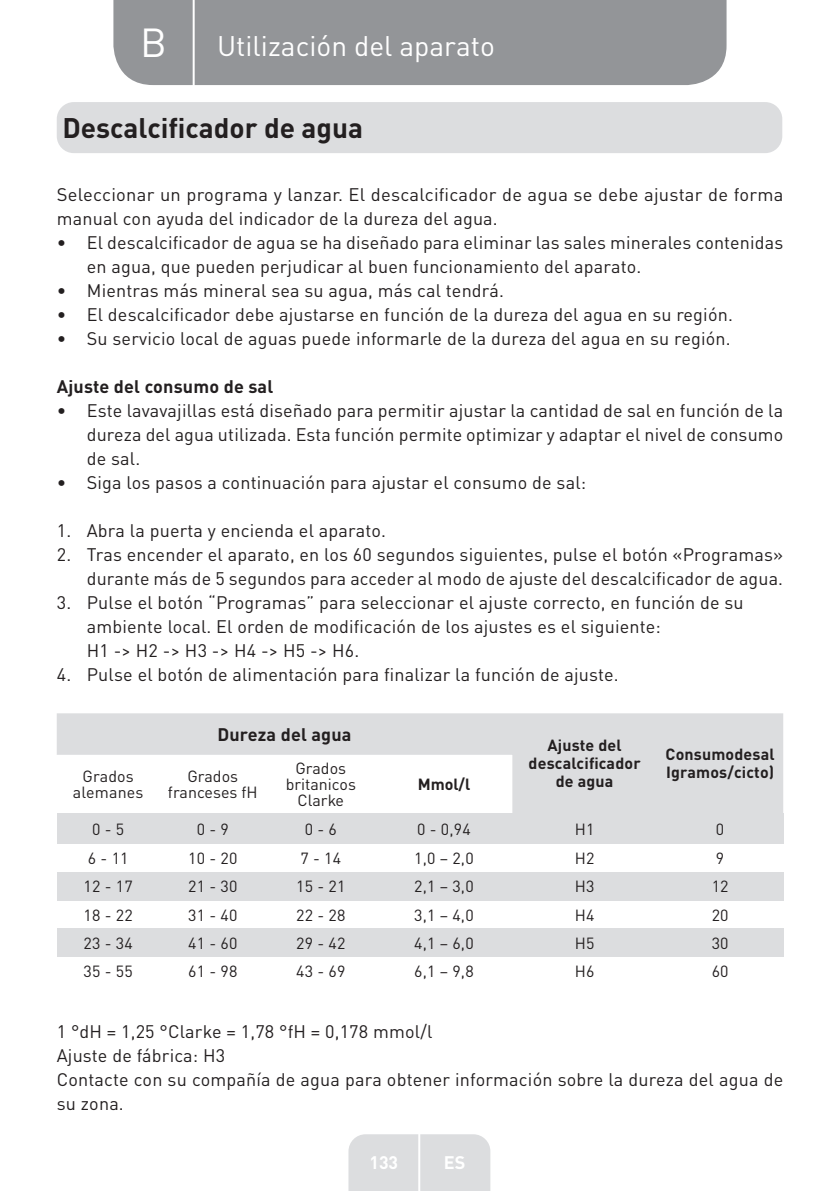
<style>
.page{position:relative;width:840px;height:1191px;background:#fff}
.page>*{position:absolute;margin:0;border:0;box-sizing:border-box;transform-origin:0 0}
.t1{font:40px "DIN Pro";color:#fff}
.t2{font:28px "DIN Pro";color:#fff}
.t3{font:700 28px "DIN Pro";color:#231f20}
.t4{font:18px/24px "DIN Pro";letter-spacing:.01em;color:#231f20}
.t5{font:700 18px "DIN Pro";letter-spacing:.01em;color:#231f20}
.t6{font:700 18px "DIN Pro";color:#fff}
.t7{font:16px "DIN Pro";letter-spacing:.01em;color:#231f20}
.t8{font:700 16px/18px "DIN Pro";letter-spacing:.01em;color:#231f20;text-align:center}
.t9{font:16px/16px "DIN Pro";color:#231f20;text-align:center}
</style>
<div class="page">
<div style="left:113px;top:0;width:613px;height:85px;background:#939598"></div>
<div style="left:348px;top:1134px;width:142px;height:57px;background:#dcdddf"></div>
<hr style="left:418px;top:1111px;width:2px;height:80px;background:#fff">
<hr style="left:192px;top:0;width:2px;height:88px;background:#fff">
<div style="left:57px;top:102px;width:724px;height:51px;background:#dcdddf;border-radius:17px"></div>
<div style="left:57px;top:713px;width:725px;height:100px;background:#dcdddf"></div>
<svg style="left:57px;top:755px;width:455px;height:58px"></svg>
<div style="left:57px;top:813px;width:102px;height:31px;background:#dcdddf"></div>
<div style="left:159px;top:813px;width:107px;height:31px;background:#dcdddf"></div>
<div style="left:266px;top:813px;width:109px;height:31px;background:#dcdddf"></div>
<div style="left:375px;top:813px;width:137px;height:31px;background:#dcdddf"></div>
<div style="left:512px;top:813px;width:144px;height:31px;background:#dcdddf"></div>
<div style="left:656px;top:813px;width:126px;height:31px;background:#dcdddf"></div>
<div style="left:57px;top:872px;width:102px;height:28px;background:#dcdddf"></div>
<div style="left:159px;top:872px;width:107px;height:28px;background:#dcdddf"></div>
<div style="left:266px;top:872px;width:109px;height:28px;background:#dcdddf"></div>
<div style="left:375px;top:872px;width:137px;height:28px;background:#dcdddf"></div>
<div style="left:512px;top:872px;width:144px;height:28px;background:#dcdddf"></div>
<div style="left:656px;top:872px;width:126px;height:28px;background:#dcdddf"></div>
<div style="left:57px;top:928px;width:102px;height:28px;background:#dcdddf"></div>
<div style="left:159px;top:928px;width:107px;height:28px;background:#dcdddf"></div>
<div style="left:266px;top:928px;width:109px;height:28px;background:#dcdddf"></div>
<div style="left:375px;top:928px;width:137px;height:28px;background:#dcdddf"></div>
<div style="left:512px;top:928px;width:144px;height:28px;background:#dcdddf"></div>
<div style="left:656px;top:928px;width:126px;height:28px;background:#dcdddf"></div>
<h1 class="t1" style="left:140px;top:15px;width:28px">B</h1>
<h2 class="t2" style="left:217px;top:27px;width:279px">Utilización del aparato</h2>
<h2 class="t3" style="left:62px;top:104px;width:302px">Descalcificador de agua</h2>
<p class="t4" style="left:57px;top:182px;width:727px">Seleccionar un programa y lanzar. El descalcificador de agua se debe ajustar de forma manual con ayuda del indicador de la dureza del agua.</p>
<p class="t4" style="left:87px;top:230px;width:697px;text-indent:-30px">• El descalcificador de agua se ha diseñado para eliminar las sales minerales contenidas en agua, que pueden perjudicar al buen funcionamiento del aparato.</p>
<p class="t4" style="left:57px;top:278px;width:448px">• Mientras más mineral sea su agua, más cal tendrá.</p>
<p class="t4" style="left:57px;top:302px;width:677px">• El descalcificador debe ajustarse en función de la dureza del agua en su región.</p>
<p class="t4" style="left:57px;top:326px;width:675px">• Su servicio local de aguas puede informarle de la dureza del agua en su región.</p>
<p class="t5" style="left:57px;top:372px;width:218px">Ajuste del consumo de sal</p>
<p class="t4" style="left:87px;top:398px;width:697px;text-align:justify;text-indent:-30px">• Este lavavajillas está diseñado para permitir ajustar la cantidad de sal en función de la dureza del agua utilizada. Esta función permite optimizar y adaptar el nivel de consumo de sal.</p>
<p class="t4" style="left:57px;top:470px;width:530px">• Siga los pasos a continuación para ajustar el consumo de sal:</p>
<p class="t4" style="left:57px;top:518px;width:330px">1. Abra la puerta y encienda el aparato.</p>
<p class="t4" style="left:57px;top:542px;width:727px;text-align:right">2. Tras encender el aparato, en los 60 segundos siguientes, pulse el botón «Programas» durante más de 5 segundos para acceder al modo de ajuste del descalcificador de agua.</p>
<p class="t4" style="left:87px;top:590px;width:658px;text-indent:-30px">3. Pulse el botón “Programas” para seleccionar el ajuste correcto, en función de su ambiente local. El orden de modificación de los ajustes es el siguiente:<br>H1 -&gt; H2 -&gt; H3 -&gt; H4 -&gt; H5 -&gt; H6.</p>
<p class="t4" style="left:57px;top:662px;width:563px">4. Pulse el botón de alimentación para finalizar la función de ajuste.</p>
<p class="t5" style="left:217px;top:719px;width:136px">Dureza del agua</p>
<p class="t8" style="left:528px;top:734px;width:113px">Ajuste del descalcificador de agua</p>
<p class="t8" style="left:665px;top:743px;width:110px">Consumodesal</p>
<p class="t9" style="left:168px;top:766px;width:91px">Grados franceses fH</p>
<p class="t9" style="left:285px;top:758px;width:72px">Grados britanicos<br>Clarke</p>
<p class="t9" style="left:82px;top:766px;width:53px">Grados</p>
<p class="t8" style="left:665px;top:761px;width:110px">Igramos/cicto)</p>
<p class="t9" style="left:73px;top:782px;width:72px">alemanes</p>
<p class="t8" style="left:417px;top:773px;width:54px">Mmol/l</p>
<p class="t7" style="left:92px;top:818px;width:34px">0 - 5</p>
<p class="t7" style="left:197px;top:818px;width:34px">0 - 9</p>
<p class="t7" style="left:304px;top:818px;width:34px">0 - 6</p>
<p class="t7" style="left:417px;top:818px;width:55px">0 - 0,94</p>
<p class="t7" style="left:574px;top:818px;width:21px">H1</p>
<p class="t7" style="left:715px;top:818px;width:10px">0</p>
<p class="t7" style="left:88px;top:847px;width:42px">6 - 11</p>
<p class="t7" style="left:188px;top:847px;width:51px">10 - 20</p>
<p class="t7" style="left:300px;top:847px;width:42px">7 - 14</p>
<p class="t7" style="left:414px;top:847px;width:61px">1,0 – 2,0</p>
<p class="t7" style="left:574px;top:847px;width:21px">H2</p>
<p class="t7" style="left:715px;top:847px;width:10px">9</p>
<p class="t7" style="left:84px;top:875px;width:51px">12 - 17</p>
<p class="t7" style="left:188px;top:875px;width:51px">21 - 30</p>
<p class="t7" style="left:296px;top:875px;width:51px">15 - 21</p>
<p class="t7" style="left:414px;top:875px;width:61px">2,1 – 3,0</p>
<p class="t7" style="left:574px;top:875px;width:21px">H3</p>
<p class="t7" style="left:711px;top:875px;width:18px">12</p>
<p class="t7" style="left:84px;top:904px;width:51px">18 - 22</p>
<p class="t7" style="left:188px;top:904px;width:51px">31 - 40</p>
<p class="t7" style="left:296px;top:904px;width:51px">22 - 28</p>
<p class="t7" style="left:414px;top:904px;width:61px">3,1 – 4,0</p>
<p class="t7" style="left:574px;top:904px;width:21px">H4</p>
<p class="t7" style="left:711px;top:904px;width:18px">20</p>
<p class="t7" style="left:84px;top:932px;width:51px">23 - 34</p>
<p class="t7" style="left:188px;top:932px;width:51px">41 - 60</p>
<p class="t7" style="left:296px;top:932px;width:51px">29 - 42</p>
<p class="t7" style="left:414px;top:932px;width:61px">4,1 – 6,0</p>
<p class="t7" style="left:574px;top:932px;width:21px">H5</p>
<p class="t7" style="left:711px;top:932px;width:18px">30</p>
<p class="t7" style="left:84px;top:960px;width:51px">35 - 55</p>
<p class="t7" style="left:188px;top:960px;width:51px">61 - 98</p>
<p class="t7" style="left:296px;top:960px;width:51px">43 - 69</p>
<p class="t7" style="left:414px;top:960px;width:61px">6,1 – 9,8</p>
<p class="t7" style="left:574px;top:960px;width:21px">H6</p>
<p class="t7" style="left:711px;top:960px;width:18px">60</p>
<p class="t4" style="left:57px;top:1019px;width:727px">1 °dH = 1,25 °Clarke = 1,78 °fH = 0,178 mmol/l<br>Ajuste de fábrica: H3<br>Contacte con su compañía de agua para obtener información sobre la dureza del agua de su zona.</p>
<p class="t6" style="left:369px;top:1147px;width:30px">133</p>
<p class="t6" style="left:443px;top:1147px;width:23px">ES</p>
</div>
